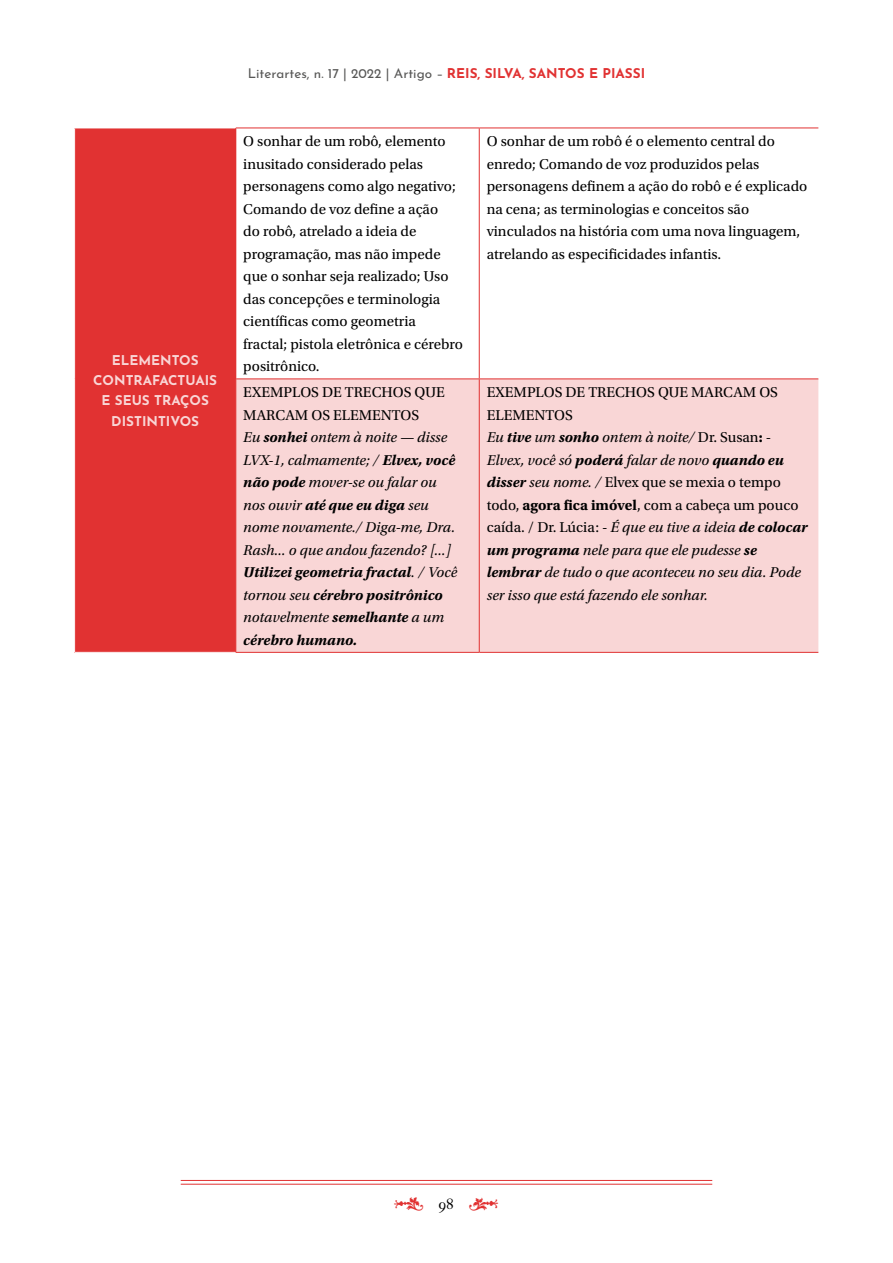
<style>
.page{position:relative;width:893px;height:1263px;background:#fff}
.page>*{position:absolute;margin:0;border:0;box-sizing:border-box;transform-origin:0 0}
.t1{font:italic 15px/22.5px "Utopia Std";color:#000}
.t2{font:15px/22.5px "Utopia Std";color:#000}
.t3{font:15px "Janson Text Roman SC";color:#000}
.t4{font:13.5px "Josefin Sans";color:#575756}
.t5{font:700 13.5px/20.2px "Josefin Sans";color:#f9d6d6;text-align:center}
.s1{font-style:inherit}
.s2{font-weight:700;color:#e13232}
.s3{font-style:normal}
.s4{font-weight:700}
.s5{font-weight:700;font-style:normal}
</style>
<div class="page">
<hr style="left:181px;top:1180px;width:531px;height:1px;background:#e13232">
<hr style="left:181px;top:1184px;width:531px;height:1px;background:#e13232">
<div style="left:75px;top:128px;width:161px;height:524px;background:#e13232"></div>
<div style="left:236px;top:379px;width:582px;height:273px;background:#f9d6d6"></div>
<hr style="left:74px;top:128px;width:162px;height:1px;background:#fff">
<hr style="left:479px;top:128px;width:1px;height:250px;background:#e13232">
<hr style="left:236px;top:378px;width:243px;height:1px;background:#e13232">
<hr style="left:479px;top:378px;width:339px;height:1px;background:#e13232">
<hr style="left:479px;top:379px;width:1px;height:273px;background:#e13232">
<hr style="left:236px;top:128px;width:243px;height:1px;background:#e13232">
<hr style="left:479px;top:128px;width:339px;height:1px;background:#e13232">
<hr style="left:236px;top:652px;width:243px;height:1px;background:#e13232">
<hr style="left:479px;top:652px;width:339px;height:1px;background:#e13232">
<hr style="left:235px;top:128px;width:1px;height:251px;background:#e13232">
<p class="t5" style="left:93px;top:348px;width:125px">ELEMENTOS<br>CONTRAFACTUAIS<br>E SEUS TRAÇOS<br>DISTINTIVOS</p>
<p class="t4" style="left:248px;top:62px;width:399px">Literartes, n. 17 | <span class="s1">2022</span> | Artigo – <span class="s2">REIS, SILVA, SANTOS E PIASSI</span></p>
<p class="t2" style="left:243px;top:131px;width:221px">O sonhar de um robô, elemento inusitado considerado pelas personagens como algo negativo;<br>Comando de voz define a ação<br>do robô, atrelado a ideia de programação, mas não impede que o sonhar seja realizado; Uso das concepções e terminologia científicas como geometria fractal; pistola eletrônica e cérebro positrônico.</p>
<p class="t2" style="left:487px;top:131px;width:322px">O sonhar de um robô é o elemento central do enredo; Comando de voz produzidos pelas personagens definem a ação do robô e é explicado na cena; as terminologias e conceitos são vinculados na história com uma nova linguagem, atrelando as especificidades infantis.</p>
<p class="t1" style="left:243px;top:381px;width:215px"><span class="s3">EXEMPLOS DE TRECHOS QUE<br>MARCAM OS ELEMENTOS<br></span>Eu <span class="s4">sonhei</span> ontem à noite — disse<br>LVX-1, calmamente; / <span class="s4">Elvex, você não pode</span> mover-se ou falar ou nos ouvir <span class="s4">até que eu diga</span> seu nome novamente./ Diga-me, Dra.<br>Rash... o que andou fazendo? [...]<br><span class="s4">Utilizei geometria fractal</span>. / Você tornou seu <span class="s4">cérebro positrônico </span>notavelmente <span class="s4">semelhante</span> a um <span class="s4">cérebro humano.</span></p>
<p class="t1" style="left:487px;top:381px;width:323px"><span class="s3">EXEMPLOS DE TRECHOS QUE MARCAM OS ELEMENTOS<br></span>Eu <span class="s4">tive</span> um <span class="s4">sonho</span> ontem à noite/ <span class="s3">Dr. Susan</span><span class="s5">:</span> - Elvex, você só <span class="s4">poderá</span> falar de novo <span class="s4">quando eu disser</span> seu nome. / <span class="s3">Elvex que se mexia o tempo todo,</span> <span class="s5">agora fica imóvel</span><span class="s3">, com a cabeça um pouco caída. / Dr. Lúcia:</span> - É que eu tive a ideia <span class="s4">de colocar um programa</span> nele para que ele pudesse <span class="s4">se lembrar</span> de tudo o que aconteceu no seu dia. Pode ser isso que está fazendo ele sonhar.</p>
<p class="t3" style="left:438px;top:1194px;width:17px">98</p>
</div>
